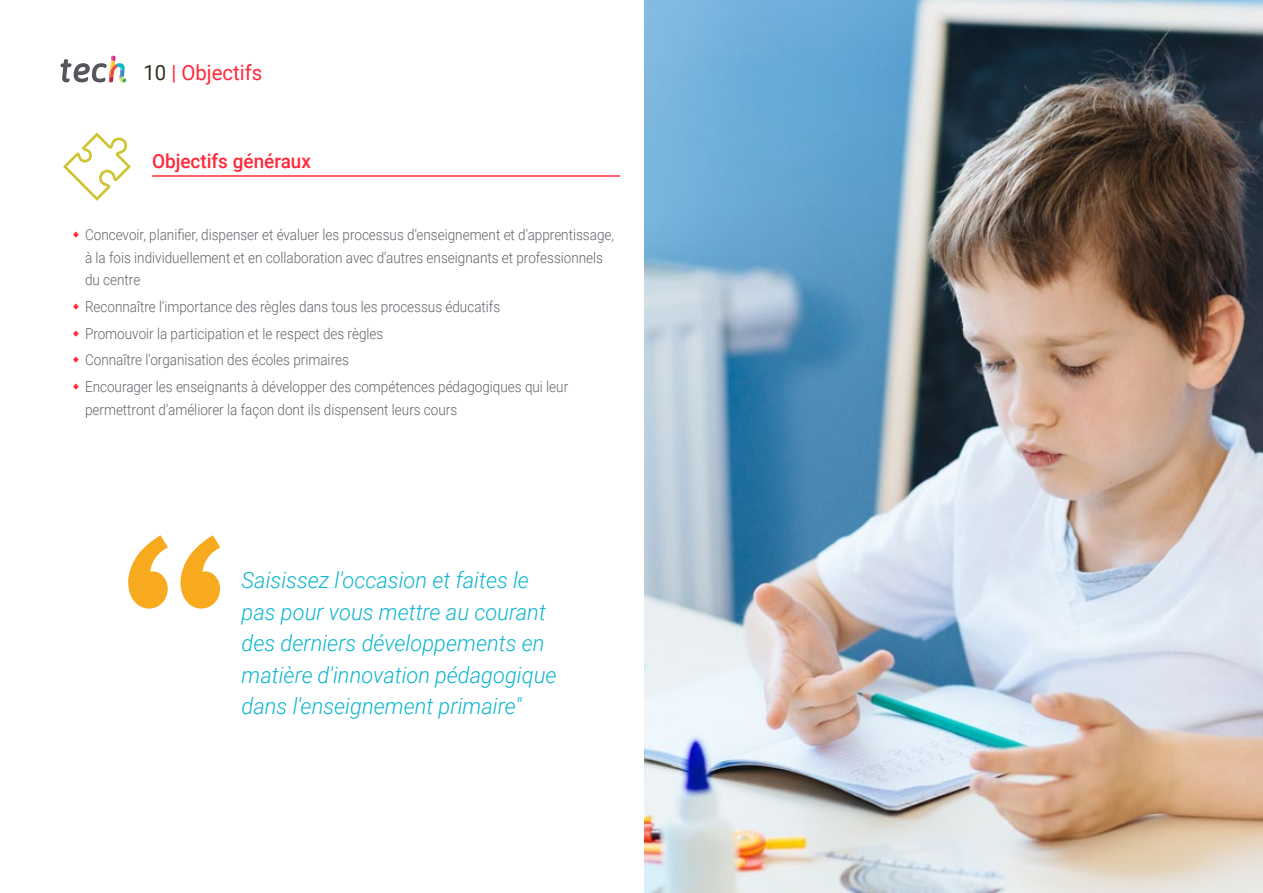
<style>
.page{position:relative;width:1263px;height:893px;background:#fff}
.page>*{position:absolute;margin:0;border:0;box-sizing:border-box;transform-origin:0 0}
.t1{font:italic 300 22.5px/31.5px "Roboto";color:#0fb6cf}
.t2{font:21px "Roboto";color:#ff293a}
.t3{font:500 19.5px "Roboto";color:#ff293a}
.t4{font:300 15px/26.7px "Roboto";color:#61646a;scale:.9 1}
.s1{color:#312e20}
</style>
<div class="page">
<hr style="left:152px;top:176px;width:468px;height:1px;background:#ff293a">
<svg style="left:63px;top:133px;width:68px;height:68px"></svg>
<svg style="left:61px;top:56px;width:65px;height:27px"></svg>
<img style="left:644px;top:0;width:619px;height:893px">
<svg style="left:128px;top:535px;width:92px;height:74px"></svg>
<h2 class="t2" style="left:144px;top:57px;width:120px"><span class="s1">10</span> | Objectifs</h2>
<h3 class="t3" style="left:152px;top:147px;width:160px">Objectifs généraux</h3>
<p class="t4" style="left:85px;top:223px;width:589px;line-height:22.5px">Concevoir, planifier, dispenser et évaluer les processus d'enseignement et d'apprentissage, à la fois individuellement et en collaboration avec d'autres enseignants et professionnels du centre</p>
<p class="t4" style="left:85px;top:293px;width:538px">Reconnaître l'importance des règles dans tous les processus éducatifs Promouvoir la participation et le respect des règles<br>Connaître l'organisation des écoles primaires<br>Encourager les enseignants à développer des compétences pédagogiques qui leur</p>
<p class="t4" style="left:85px;top:395px;width:415px">permettront d'améliorer la façon dont ils dispensent leurs cours</p>
<h1 class="t1" style="left:242px;top:564px;width:316px">Saisissez l'occasion et faites le pas pour vous mettre au courant des derniers développements en matière d'innovation pédagogique dans l'enseignement primaire"</h1>
</div>
